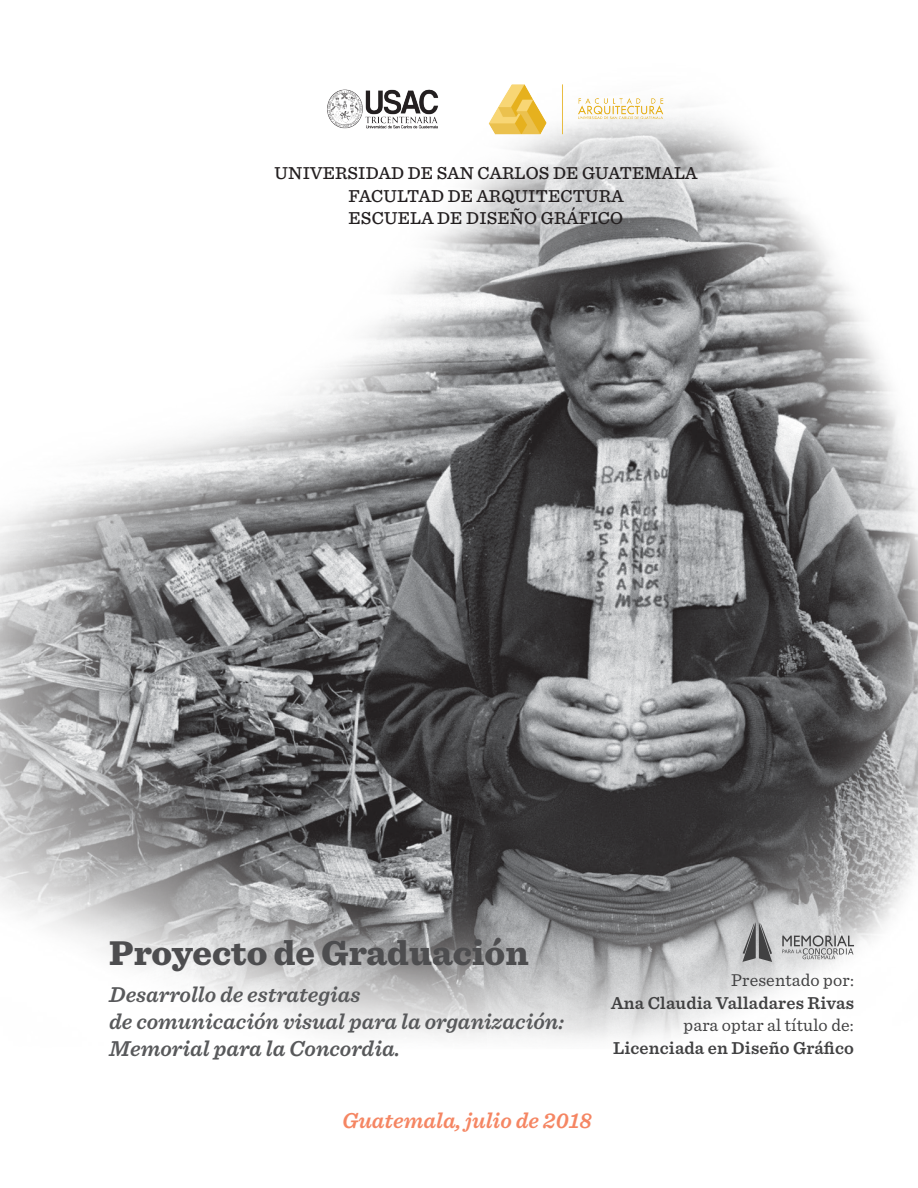
<style>
.page{position:relative;width:918px;height:1188px;background:#fff}
.page>*{position:absolute;margin:0;border:0;box-sizing:border-box;transform-origin:0 0}
.t1{font:900 36px "Sentinel";color:#4d4d4f}
.t2{font:italic 600 22.5px/27px "Sentinel";color:#58595b}
.t3{font:italic 600 22.5px "Sentinel";color:#f58663}
.t4{font:500 18px/22.5px "Sentinel";letter-spacing:.01em;color:#231f20;text-align:center}
.t5{font:600 18px "Sentinel";letter-spacing:.01em;color:#414142}
.t6{font:18px "Sentinel";letter-spacing:.01em;color:#414142}
</style>
<div class="page">
<img style="left:0;top:105px;width:918px;height:934px">
<img style="left:483px;top:84px;width:185px;height:57px">
<img style="left:304px;top:89px;width:175px;height:51px">
<svg style="left:743px;top:922px;width:29px;height:40px"></svg>
<svg style="left:782px;top:935px;width:72px;height:24px;background:#b5b6b7"></svg>
<p class="t4" style="left:275px;top:161px;width:424px">UNIVERSIDAD DE SAN CARLOS DE GUATEMALA<br>FACULTAD DE ARQUITECTURA<br>ESCUELA DE DISEÑO GRÁFICO</p>
<h1 class="t1" style="left:109px;top:924px;width:421px">Proyecto de Graduación</h1>
<p class="t2" style="left:109px;top:980px;width:456px">Desarrollo de estrategias<br>de comunicación visual para la organización:<br>Memorial para la Concordia.</p>
<p class="t6" style="left:731px;top:967px;width:124px">Presentado por:</p>
<p class="t5" style="left:611px;top:989px;width:244px">Ana Claudia Valladares Rivas</p>
<p class="t6" style="left:684px;top:1012px;width:172px">para optar al título de:</p>
<p class="t5" style="left:613px;top:1034px;width:242px">Licenciada en Diseño Gráfico</p>
<p class="t3" style="left:342px;top:1103px;width:251px">Guatemala, julio de 2018</p>
</div>
